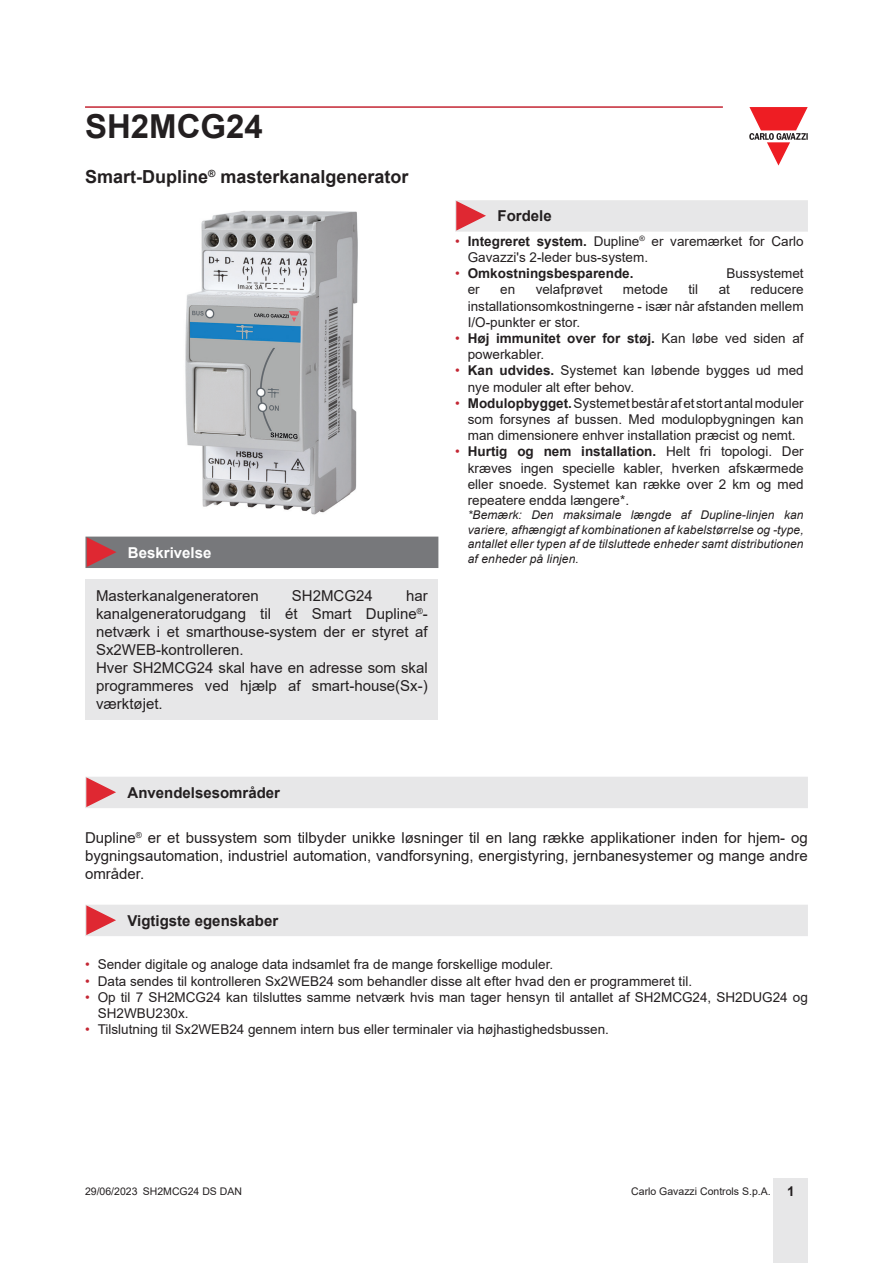
<style>
.page{position:relative;width:893px;height:1263px;background:#fff}
.page>*{position:absolute;margin:0;border:0;box-sizing:border-box;transform-origin:0 0}
.t1{font:700 33px "Arial";color:#231f20}
.Titolo02{font:700 18px "Arial";color:#231f20}
.Testo{font:15px/18px "Arial";color:#231f20;text-align:justify}
.Titolo03{font:700 15px "Arial";color:#231f20}
.Titolo04{font:700 15px "Arial";color:#fff}
.t2{font:13.5px/16.2px "Arial";color:#231f20}
.t3{font:700 13.5px "Arial";color:#231f20}
.ElencoPuntato{font:italic 12px/14.4px "Arial";letter-spacing:.01em;color:#231f20;text-align:justify}
.t4{font:10.5px "Arial";color:#231f20}
.s1{color:#c42633}
.s2{font-weight:700}
.s3{font-weight:400;color:#c42633}
.s4{font-weight:700;font-size:13.5px}
</style>
<div class="page">
<hr style="left:85px;top:106px;width:638px;height:2px;background:#c42633">
<div style="left:774px;top:1178px;width:34px;height:85px;background:#e7e7e8"></div>
<svg style="left:749px;top:107px;width:59px;height:59px"></svg>
<div style="left:85px;top:580px;width:353px;height:140px;background:#e7e7e8"></div>
<img style="left:185px;top:211px;width:173px;height:304px">
<div style="left:85px;top:537px;width:353px;height:31px;background:#77787b"></div>
<div style="left:455px;top:200px;width:353px;height:32px;background:#e7e7e8"></div>
<div style="left:85px;top:777px;width:723px;height:31px;background:#e7e7e8"></div>
<div style="left:85px;top:905px;width:723px;height:31px;background:#e7e7e8"></div>
<h1 class="t1" style="left:85px;top:103px;width:179px">SH2MCG24</h1>
<p class="Titolo02" style="left:85px;top:164px;width:325px">Smart-Dupline<sup>®</sup> masterkanalgenerator</p>
<p class="Titolo04" style="left:128px;top:542px;width:85px">Beskrivelse</p>
<p class="Testo" style="left:96px;top:587px;width:164px">Masterkanalgeneratoren</p>
<p class="Testo" style="left:292px;top:587px;width:82px">SH2MCG24</p>
<p class="Testo" style="left:96px;top:587px;width:333px;text-indent:310px">har kanalgeneratorudgang til ét Smart Dupline<sup>®</sup>- netværk i et smarthouse-system der er styret af Sx2WEB-kontrolleren.</p>
<p class="Testo" style="left:96px;top:659px;width:333px">Hver SH2MCG24 skal have en adresse som skal programmeres ved hjælp af smart-house(Sx-) værktøjet.</p>
<p class="Titolo03" style="left:497px;top:206px;width:56px">Fordele</p>
<p class="t2" style="left:468px;top:233px;width:337px;text-indent:-13px"><span class="s1">•</span> <span class="s2">Integreret system.</span> Dupline<sup>®</sup> er varemærket for Carlo<br>Gavazzi's 2-leder bus-system.</p>
<p class="t3" style="left:455px;top:264px;width:180px"><span class="s3">•</span> Omkostningsbesparende.</p>
<p class="t2" style="left:726px;top:265px;width:79px">Bussystemet</p>
<p class="t2" style="left:468px;top:281px;width:14px">er</p>
<p class="t2" style="left:500px;top:281px;width:17px">en</p>
<p class="t2" style="left:536px;top:281px;width:68px">velafprøvet</p>
<p class="t2" style="left:623px;top:281px;width:47px">metode</p>
<p class="t2" style="left:688px;top:281px;width:11px">til</p>
<p class="t2" style="left:719px;top:281px;width:13px">at</p>
<p class="t2" style="left:468px;top:281px;width:337px;text-align:justify;text-indent:283px">reducere installationsomkostningerne - især når afstanden mellem I/O-punkter er stor.</p>
<p class="t2" style="left:468px;top:330px;width:337px;text-indent:-13px"><span class="s1">•</span> <span class="s2">Høj immunitet over for støj.</span> Kan løbe ved siden af powerkabler.</p>
<p class="t2" style="left:468px;top:362px;width:337px;text-indent:-13px"><span class="s1">•</span> <span class="s2">Kan udvides.</span> Systemet kan løbende bygges ud med nye moduler alt efter behov.</p>
<p class="t2" style="left:468px;top:395px;width:337px;text-align:justify;text-indent:-13px"><span class="s1">•</span> <span class="s2">Modulopbygget.</span> Systemet består af et stort antal moduler som forsynes af bussen. Med modulopbygningen kan man dimensionere enhver installation præcist og nemt.</p>
<p class="t2" style="left:468px;top:443px;width:337px;text-align:justify;text-indent:-13px"><span class="s1">•</span> <span class="s2">Hurtig og nem installation.</span> Helt fri topologi. Der kræves ingen specielle kabler, hverken afskærmede eller snoede. Systemet kan række over 2 km og med repeatere endda længere*.</p>
<p class="ElencoPuntato" style="left:468px;top:508px;width:337px">*Bemærk: Den maksimale længde af Dupline-linjen kan variere, afhængigt af kombinationen af kabelstørrelse og -type, antallet eller typen af de tilsluttede enheder samt distributionen af enheder på linjen.</p>
<p class="Titolo03" style="left:128px;top:782px;width:154px">Anvendelsesområder</p>
<p class="Testo" style="left:85px;top:829px;width:724px">Dupline<sup>®</sup> er et bussystem som tilbyder unikke løsninger til en lang række applikationer inden for hjem- og bygningsautomation, industriel automation, vandforsyning, energistyring, jernbanesystemer og mange andre områder.</p>
<p class="Titolo03" style="left:128px;top:910px;width:152px">Vigtigste egenskaber</p>
<p class="t2" style="left:85px;top:956px;width:470px"><span class="s1">•</span> Sender digitale og analoge data indsamlet fra de mange forskellige moduler.</p>
<p class="t2" style="left:85px;top:972px;width:608px"><span class="s1">•</span> Data sendes til kontrolleren Sx2WEB24 som behandler disse alt efter hvad den er programmeret til.</p>
<p class="t2" style="left:98px;top:989px;width:712px;text-indent:-13px"><span class="s1">•</span> Op til 7 SH2MCG24 kan tilsluttes samme netværk hvis man tager hensyn til antallet af SH2MCG24, SH2DUG24 og<br>SH2WBU230x.</p>
<p class="t2" style="left:85px;top:1021px;width:525px"><span class="s1">•</span> Tilslutning til Sx2WEB24 gennem intern bus eller terminaler via højhastighedsbussen.</p>
<p class="t4" style="left:85px;top:1183px;width:159px">29/06/2023 SH2MCG24 DS DAN</p>
<p class="t4" style="left:631px;top:1183px;width:165px">Carlo Gavazzi Controls S.p.A. <span class="s4">1</span></p>
</div>
